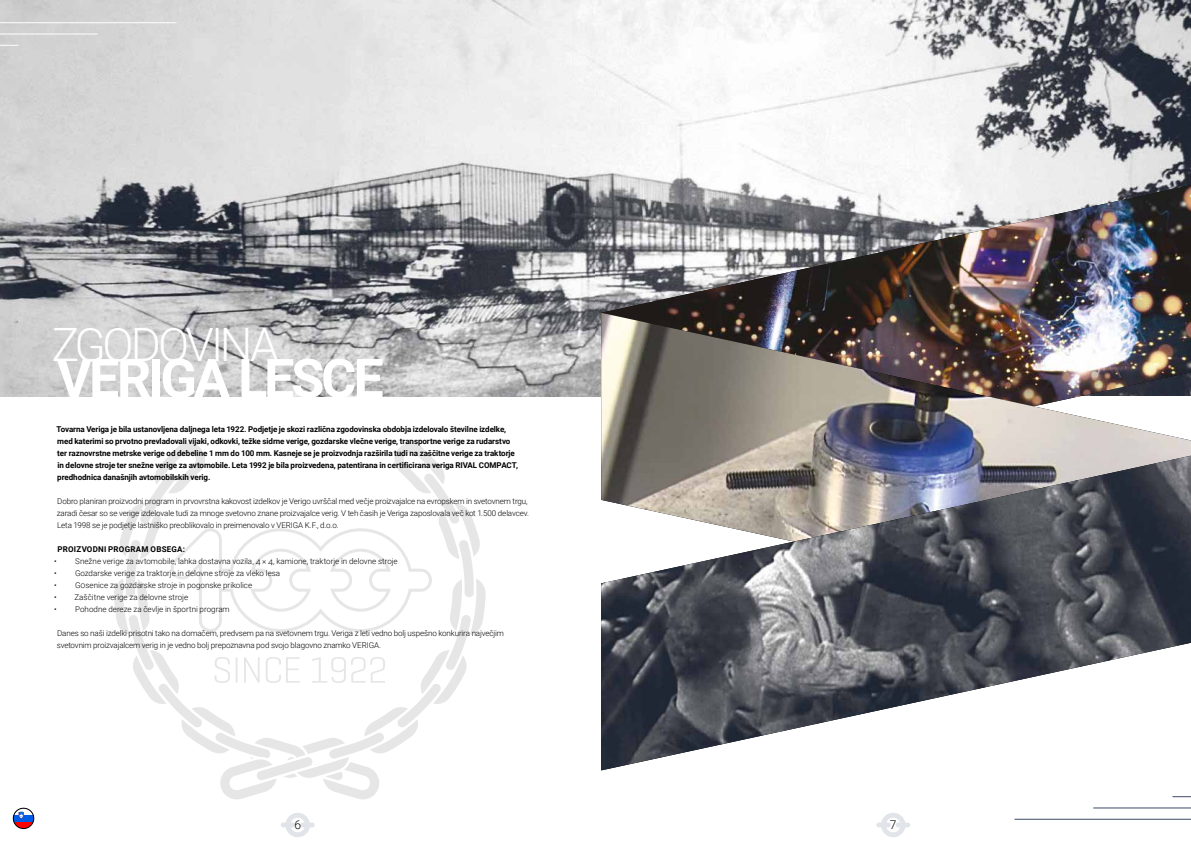
<style>
.page{position:relative;width:1191px;height:842px;background:#fff}
.page>*{position:absolute;margin:0;border:0;box-sizing:border-box;transform-origin:0 0}
.t1{font:700 54px "Roboto";letter-spacing:-.06em;color:#fff}
.t2{font:300 46px "Roboto";letter-spacing:-.07em;color:#fff}
.t3{font:300 12px "Roboto";color:#000}
.t4{font:300 8px/12px "Roboto";letter-spacing:-.01em;color:#000}
.t5{font:700 8px/12px "Roboto";letter-spacing:-.01em;color:#000}
.t6{font:700 8px "Roboto";letter-spacing:.03em;color:#000}
</style>
<div class="page">
<svg style="left:281px;top:813px;width:34px;height:24px"></svg>
<svg style="left:876px;top:813px;width:34px;height:24px"></svg>
<img style="left:0;top:0;width:595px;height:396px">
<svg style="left:114px;top:443px;width:372px;height:356px"></svg>
<svg style="left:0;top:45px;width:18px;height:1px"></svg>
<hr style="left:0;top:34px;width:98px;height:1px;background:#fff">
<hr style="left:0;top:22px;width:176px;height:1px;background:#fff">
<svg style="left:13px;top:808px;width:21px;height:20px"></svg>
<svg style="left:13px;top:808px;width:21px;height:14px"></svg>
<div style="left:13px;top:808px;width:21px;height:21px;border:1px solid #000;border-radius:50%"></div>
<img style="left:595px;top:0;width:596px;height:396px">
<img style="left:601px;top:185px;width:590px;height:128px">
<img style="left:601px;top:313px;width:590px;height:143px">
<img style="left:601px;top:456px;width:590px;height:314px">
<svg style="left:1172px;top:796px;width:19px;height:1px"></svg>
<hr style="left:1093px;top:807px;width:98px;height:1px;background:#3c4a68">
<hr style="left:1014px;top:819px;width:177px;height:1px;background:#3c4a68">
<h2 class="t2" style="left:52px;top:312px;width:229px">ZGODOVINA</h2>
<h1 class="t1" style="left:57px;top:340px;width:329px">VERIGA LESCE</h1>
<p class="t5" style="left:57px;top:423px;width:463px">Tovarna Veriga je bila ustanovljena daljnega leta 1922. Podjetje je skozi različna zgodovinska obdobja izdelovalo številne izdelke, med katerimi so prvotno prevladovali vijaki, odkovki, težke sidrne verige, gozdarske vlečne verige, transportne verige za rudarstvo ter raznovrstne metrske verige od debeline 1 mm do 100 mm. Kasneje se je proizvodnja razširila tudi na zaščitne verige za traktorje in delovne stroje ter snežne verige za avtomobile. Leta 1992 je bila proizvedena, patentirana in certificirana veriga RIVAL COMPACT, predhodnica današnjih avtomobilskih verig.</p>
<p class="t4" style="left:57px;top:495px;width:474px">Dobro planiran proizvodni program in prvovrstna kakovost izdelkov je Verigo uvrščal med večje proizvajalce na evropskem in svetovnem trgu, zaradi česar so se verige izdelovale tudi za mnoge svetovno znane proizvajalce verig. V teh časih je Veriga zaposlovala več kot 1.500 delavcev.<br>Leta 1998 se je podjetje lastniško preoblikovalo in preimenovalo v VERIGA K.F., d.o.o.</p>
<p class="t6" style="left:58px;top:544px;width:129px">PROIZVODNI PROGRAM OBSEGA:</p>
<p class="t4" style="left:54px;top:555px;width:345px">• Snežne verige za avtomobile, lahka dostavna vozila, 4 × 4, kamione, traktorje in delovne stroje</p>
<p class="t4" style="left:54px;top:567px;width:227px">• Gozdarske verige za traktorje in delovne stroje za vleko lesa</p>
<p class="t4" style="left:54px;top:579px;width:199px">• G0senice za gozdarske stroje in pogonske prikolice</p>
<p class="t4" style="left:54px;top:591px;width:135px">• Zaščitne verige za delovne stroje</p>
<p class="t4" style="left:54px;top:603px;width:177px">• Pohodne dereze za čevlje in športni program</p>
<p class="t4" style="left:57px;top:627px;width:449px">Danes so naši izdelki prisotni tako na domačem, predvsem pa na svetovnem trgu. Veriga z leti vedno bolj uspešno konkurira največjim svetovnim proizvajalcem verig in je vedno bolj prepoznavna pod svojo blagovno znamko VERIGA.</p>
<h3 class="t3" style="left:294px;top:817px;width:8px">6</h3>
<h3 class="t3" style="left:890px;top:817px;width:8px">7</h3>
</div>
